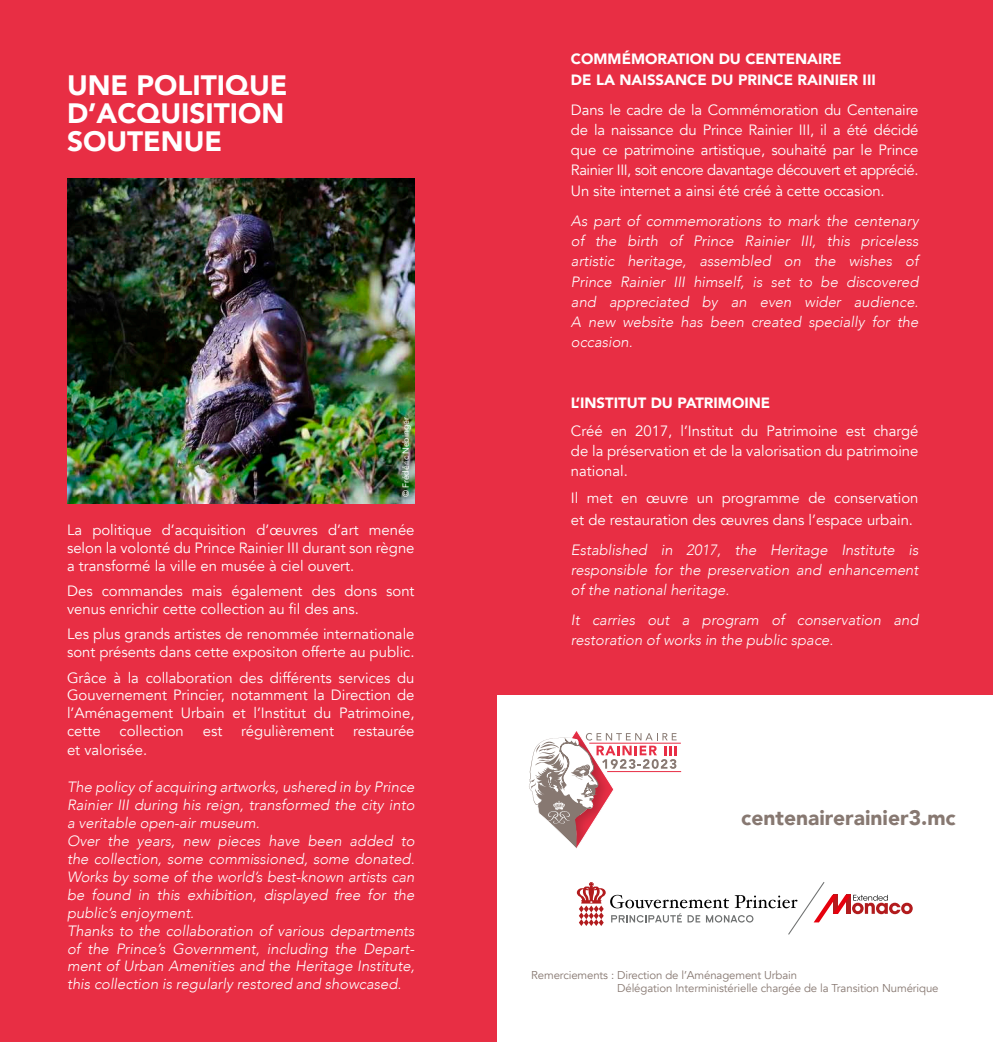
<style>
.page{position:relative;width:993px;height:1042px;background:#fff}
.page>*{position:absolute;margin:0;border:0;box-sizing:border-box;transform-origin:0 0}
.t1{font:900 28px/28px "Avenir";color:#fff;text-align:justify}
.t2{font:900 21px "Avenir";color:#877871}
.t3{font:italic 300 14.88px/17.8px "Avenir";color:#fff}
.t4{font:14.88px/17.8px "Avenir";color:#fff;text-align:justify}
.t5{font:900 14.88px/20.1px "Avenir";color:#fff}
.t6{font:11.38px/13.7px "Avenir";letter-spacing:-.01em;color:#877871}
.t7{font:8.75px "Avenir";letter-spacing:-.01em;color:#fff}
</style>
<div class="page">
<div style="left:0;top:0;width:496px;height:1042px;background:#e82e44"></div>
<img style="left:67px;top:179px;width:347px;height:325px">
<div style="left:496px;top:0;width:496px;height:694px;background:#e82e44"></div>
<hr style="left:589px;top:743px;width:91px;height:1px;background:#e82e45">
<hr style="left:607px;top:771px;width:74px;height:1px;background:#e82e45">
<svg style="left:529px;top:731px;width:147px;height:118px"></svg>
<svg style="left:576px;top:882px;width:336px;height:52px"></svg>
<h1 class="t1" style="left:67px;top:70px;width:222px">UNE POLITIQUE D’ACQUISITION SOUTENUE</h1>
<p class="t7" style="left:398px;top:497px;width:81px;rotate:-90deg">© Frédéric Nebinger</p>
<p class="t4" style="left:67px;top:521px;width:349px">La politique d’acquisition d’œuvres d’art menée selon la volonté du Prince Rainier III durant son règne a transformé la ville en musée à ciel ouvert.</p>
<p class="t4" style="left:67px;top:582px;width:349px">Des commandes mais également des dons sont venus enrichir cette collection au fil des ans.</p>
<p class="t4" style="left:67px;top:625px;width:349px">Les plus grands artistes de renommée internationale sont présents dans cette expositon offerte au public.</p>
<p class="t4" style="left:67px;top:669px;width:349px">Grâce à la collaboration des différents services du Gouvernement Princier, notamment la Direction de l’Aménagement Urbain et l’Institut du Patrimoine, cette</p>
<p class="t4" style="left:119px;top:722px;width:66px">collection</p>
<p class="t4" style="left:203px;top:722px;width:21px">est</p>
<p class="t4" style="left:241px;top:722px;width:94px">régulièrement</p>
<p class="t4" style="left:353px;top:722px;width:63px">restaurée</p>
<p class="t4" style="left:67px;top:741px;width:82px">et valorisée.</p>
<p class="t3" style="left:67px;top:778px;width:349px">The policy of acquiring artworks, ushered in by Prince Rainier III during his reign, transformed the city into a veritable open-air museum.<br>Over the years, new pieces have been added to the collection, some commissioned, some donated.<br>Works by some of the world’s best-known artists can be found in this exhibition, displayed free for the public’s enjoyment.<br>Thanks to the collaboration of various departments of the Prince’s Government, including the Depart&shy;ment of Urban Amenities and the Heritage Institute, this collection is regularly restored and showcased.</p>
<p class="t5" style="left:570px;top:49px;width:306px">COMMÉMORATION DU CENTENAIRE<br>DE LA NAISSANCE DU PRINCE RAINIER III</p>
<p class="t4" style="left:570px;top:100px;width:349px;line-height:20.3px">Dans le cadre de la Commémoration du Centenaire de la naissance du Prince Rainier III, il a été décidé que ce patrimoine artistique, souhaité par le Prince Rainier III, soit encore davantage découvert et apprécié.<br>Un site internet a ainsi été créé à cette occasion.</p>
<p class="t3" style="left:570px;top:211px;width:349px;line-height:20.1px;text-align:justify">As part of commemorations to mark the centenary of the birth of Prince Rainier III, this priceless artistic heritage, assembled on the wishes of Prince Rainier III himself, is set to be discovered and appreciated by an even wider audience.<br>A new website has been created specially for the occasion.</p>
<p class="t5" style="left:570px;top:392px;width:201px">L’INSTITUT DU PATRIMOINE</p>
<p class="t4" style="left:570px;top:421px;width:349px;line-height:20.1px">Créé en 2017, l’Institut du Patrimoine est chargé de la préservation et de la valorisation du patrimoine national.</p>
<p class="t4" style="left:570px;top:488px;width:349px;line-height:21.2px">Il met en œuvre un programme de conservation et de restauration des œuvres dans l’espace urbain.</p>
<p class="t3" style="left:570px;top:539px;width:349px;line-height:20.1px;text-align:justify">Established in 2017, the Heritage Institute is responsible for the preservation and enhancement of the national heritage.</p>
<p class="t3" style="left:570px;top:610px;width:349px;line-height:20.1px">It carries out a program of conservation and restoration of works in the public space.</p>
<h2 class="t2" style="left:741px;top:800px;width:216px">centenairerainier3.mc</h2>
<p class="t6" style="left:617px;top:968px;width:323px;text-indent:-86px">Remerciements : Direction de l’Aménagement Urbain<br>Délégation Interministérielle chargée de la Transition Numérique</p>
</div>
